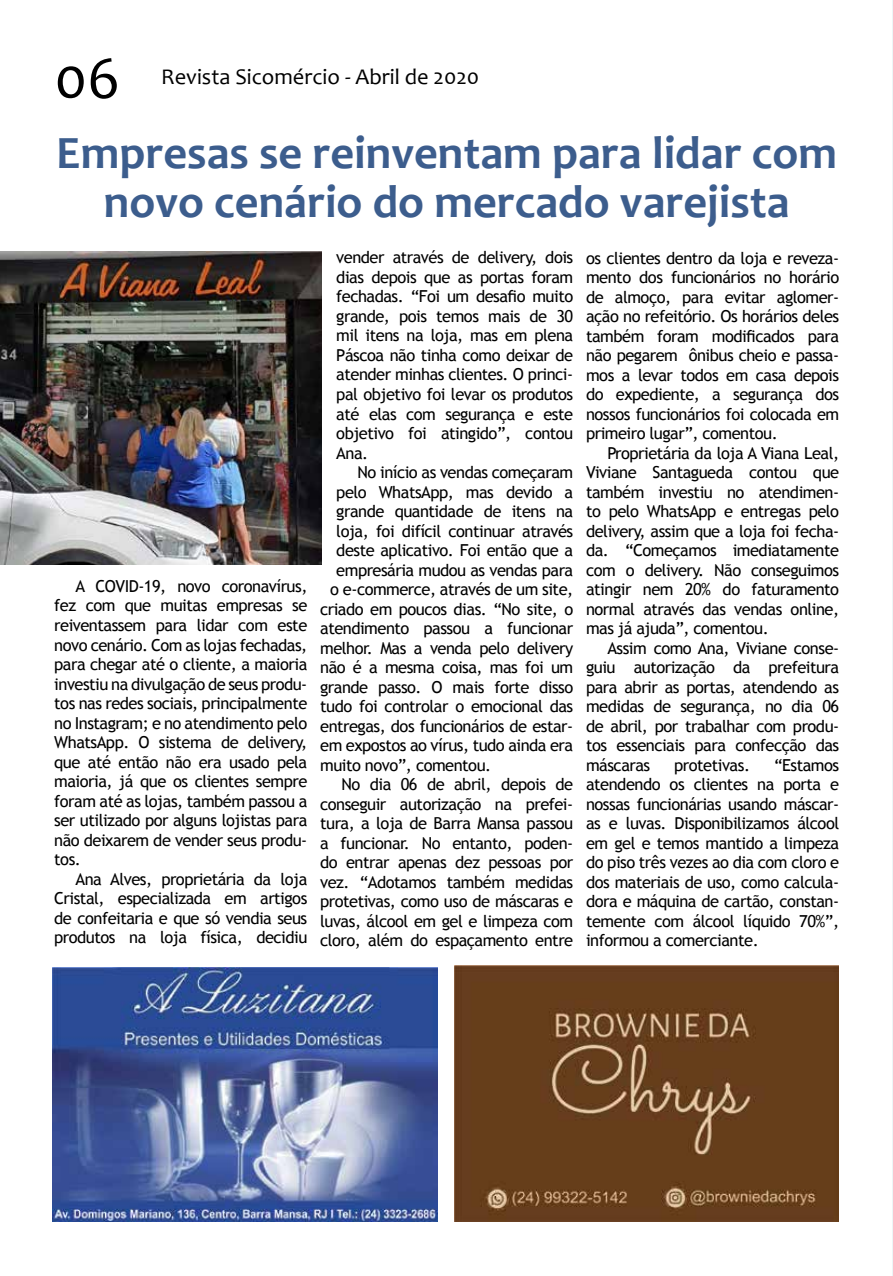
<style>
.page{position:relative;width:893px;height:1276px;background:#fff}
.page>*{position:absolute;margin:0;border:0;box-sizing:border-box;transform-origin:0 0}
.t1{font:60px "Candara";color:#000}
.t2{font:700 46.5px/49.5px "Candara";color:#3c5d8d;text-align:center}
.t3{font:22.5px "Candara";color:#000}
.t4{font:16.5px/19.5px "Trebuchet MS";letter-spacing:-.03em;color:#000;text-align:justify}
</style>
<div class="page">
<hr style="left:892px;top:0;width:1px;height:1276px;background:#edf5f7">
<img style="left:53px;top:967px;width:384px;height:255px">
<img style="left:454px;top:965px;width:385px;height:257px">
<img style="left:0;top:251px;width:322px;height:313px">
<h1 class="t1" style="left:54px;top:40px;width:68px">06</h1>
<h3 class="t3" style="left:161px;top:62px;width:320px">Revista Sicomércio - Abril de 2020</h3>
<h2 class="t2" style="left:56px;top:127px;width:782px">Empresas se reinventam para lidar com novo cenário do mercado varejista</h2>
<p class="t4" style="left:54px;top:576px;width:255px;text-indent:21px">A COVID-19, novo coronavírus, fez com que muitas empresas se reiventassem para lidar com este novo cenário. Com as lojas fechadas, para chegar até o cliente, a maioria investiu na divulgação de seus produ&shy;tos nas redes sociais, principalmente no Instagram; e no atendimento pelo WhatsApp. O sistema de delivery, que até então não era usado pela maioria, já que os clientes sempre foram até as lojas, também passou a ser utilizado por alguns lojistas para não deixarem de vender seus produ&shy;tos.</p>
<p class="t4" style="left:54px;top:869px;width:255px;text-indent:21px">Ana Alves, proprietária da loja Cristal, especializada em artigos de confeitaria e que só vendia seus produtos na loja física, decidiu</p>
<p class="t4" style="left:336px;top:248px;width:238px">vender através de delivery, dois dias depois que as portas foram fechadas. “Foi um desafio muito grande, pois temos mais de 30 mil itens na loja, mas em plena Páscoa não tinha como deixar de atender minhas clientes. O princi&shy;pal objetivo foi levar os produtos até elas com segurança e este objetivo foi atingido”, contou Ana.</p>
<p class="t4" style="left:358px;top:463px;width:217px">No início as vendas começaram</p>
<p class="t4" style="left:336px;top:482px;width:238px">pelo WhatsApp, mas devido a</p>
<p class="t4" style="left:336px;top:502px;width:238px">grande quantidade de itens na</p>
<p class="t4" style="left:336px;top:521px;width:238px">loja, foi difícil continuar através</p>
<p class="t4" style="left:336px;top:541px;width:238px">deste aplicativo. Foi então que a</p>
<p class="t4" style="left:336px;top:560px;width:238px">empresária mudou as vendas para</p>
<p class="t4" style="left:330px;top:580px;width:244px">o e-commerce, através de um site,</p>
<p class="t4" style="left:320px;top:599px;width:255px">criado em poucos dias. “No site, o</p>
<p class="t4" style="left:320px;top:619px;width:255px">atendimento passou a funcionar</p>
<p class="t4" style="left:320px;top:638px;width:255px">melhor. Mas a venda pelo delivery</p>
<p class="t4" style="left:320px;top:658px;width:255px">não é a mesma coisa, mas foi um</p>
<p class="t4" style="left:320px;top:677px;width:255px">grande passo. O mais forte disso</p>
<p class="t4" style="left:320px;top:697px;width:255px">tudo foi controlar o emocional das</p>
<p class="t4" style="left:320px;top:716px;width:255px">entregas, dos funcionários de estar-</p>
<p class="t4" style="left:320px;top:736px;width:255px">em expostos ao vírus, tudo ainda era</p>
<p class="t4" style="left:320px;top:755px;width:173px">muito novo”, comentou.</p>
<p class="t4" style="left:341px;top:775px;width:233px">No dia 06 de abril, depois de</p>
<p class="t4" style="left:320px;top:794px;width:255px">conseguir autorização na prefei-</p>
<p class="t4" style="left:320px;top:814px;width:255px">tura, a loja de Barra Mansa passou</p>
<p class="t4" style="left:320px;top:833px;width:255px">a funcionar. No entanto, poden-</p>
<p class="t4" style="left:320px;top:853px;width:255px">do entrar apenas dez pessoas por</p>
<p class="t4" style="left:320px;top:872px;width:255px">vez. “Adotamos também medidas</p>
<p class="t4" style="left:320px;top:892px;width:255px">protetivas, como uso de máscaras e</p>
<p class="t4" style="left:320px;top:911px;width:255px">luvas, álcool em gel e limpeza com</p>
<p class="t4" style="left:320px;top:931px;width:255px">cloro, além do espaçamento entre</p>
<p class="t4" style="left:586px;top:248px;width:255px">os clientes dentro da loja e reveza&shy;mento dos funcionários no horário de almoço, para evitar aglomer&shy;ação no refeitório. Os horários deles também foram modificados para não pegarem ônibus cheio e passa&shy;mos a levar todos em casa depois do expediente, a segurança dos nossos funcionários foi colocada em primeiro lugar”, comentou.</p>
<p class="t4" style="left:586px;top:443px;width:255px;text-indent:21px">Proprietária da loja A Viana Leal, Viviane Santagueda contou que também investiu no atendimen&shy;to pelo WhatsApp e entregas pelo delivery, assim que a loja foi fecha&shy;da. “Começamos imediatamente com o delivery. Não conseguimos atingir nem 20% do faturamento normal através das vendas online, mas já ajuda”, comentou.</p>
<p class="t4" style="left:586px;top:638px;width:255px;text-indent:21px">Assim como Ana, Viviane conse&shy;guiu autorização da prefeitura para abrir as portas, atendendo as medidas de segurança, no dia 06 de abril, por trabalhar com produ&shy;tos essenciais para confecção das máscaras</p>
<p class="t4" style="left:586px;top:755px;width:255px;text-indent:188px">“Estamos atendendo os clientes na porta e nossas funcionárias usando máscar&shy;as e luvas. Disponibilizamos álcool em gel e temos mantido a limpeza do piso três vezes ao dia com cloro e dos materiais de uso, como calcula&shy;dora e máquina de cartão, constan&shy;temente com álcool líquido 70%”, informou a comerciante.</p>
<p class="t4" style="left:674px;top:755px;width:77px">protetivas.</p>
</div>
